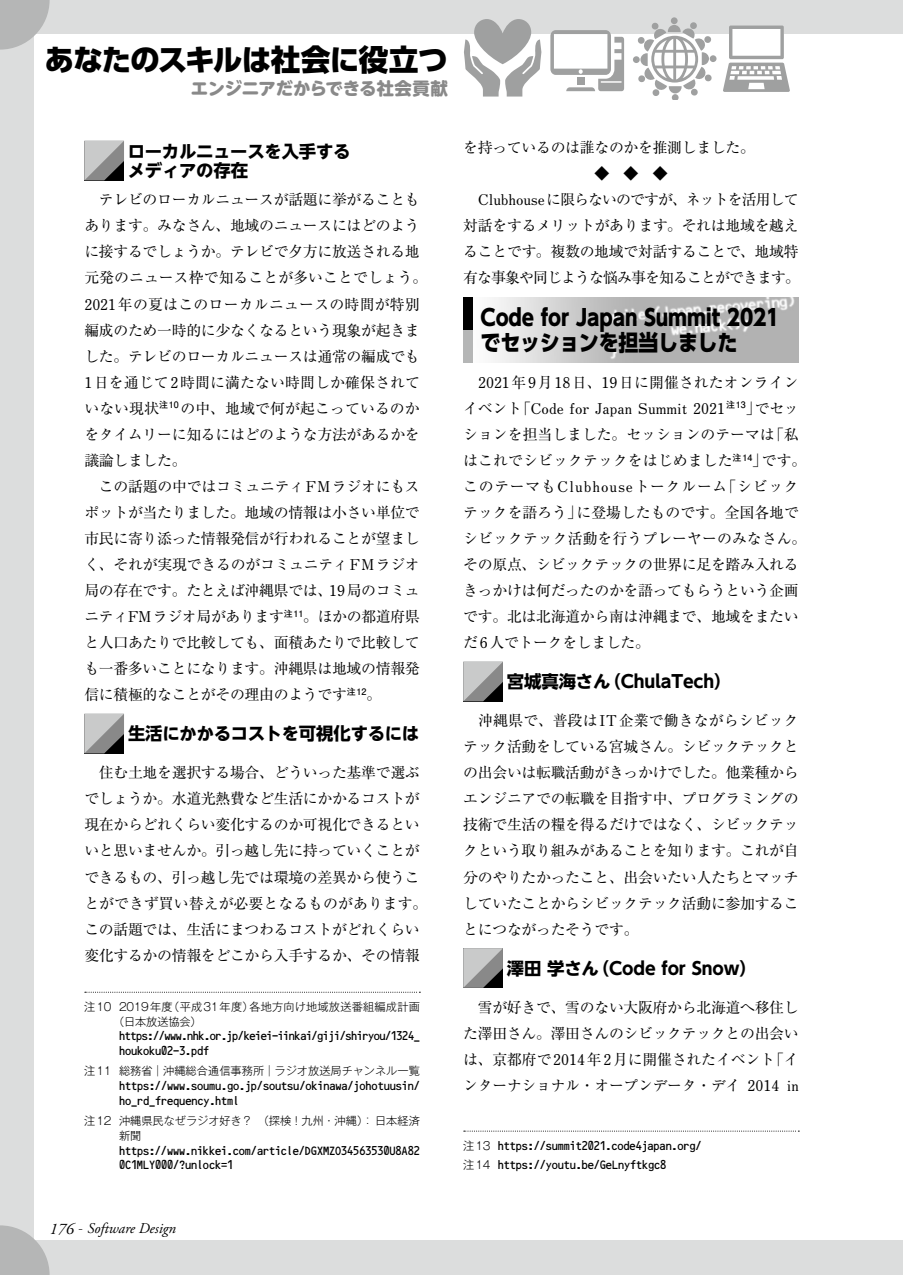
<style>
.page{position:relative;width:903px;height:1275px;background:#dcdddd}
.page>*{position:absolute;margin:0;border:0;box-sizing:border-box;transform-origin:0 0}
.t1{font:800 29.75px "UD Shin Go Pro";letter-spacing:-.03em;color:#000}
.t2{font:800 22.4px/24.8px "UD Shin Go Pro";letter-spacing:-.01em;color:#000;scale:.9 1}
.t3{font:700 17.32px/18.6px "UD Shin Go NT Pro";letter-spacing:-.01em;color:#000}
.t4{font:800 17.32px "UD Shin M Go Pro";letter-spacing:-.015em;color:#898989}
.t5{font:14.88px/26.1px "Ryumin Pro";letter-spacing:-.02em;color:#000}
.t6{font:14.88px "Ryumin Pro";letter-spacing:-.06em;color:#000}
.t7{font:700 14.88px "Futo Min A101 Pro";color:#000}
.t8{font:14.88px "Ryumin Pro";letter-spacing:.005em;color:#000}
.t9{font:italic 14.88px "Adobe Garamond Pro";color:#000}
.t10{font:12.25px/14.9px "Software Design Bsla W3";letter-spacing:-.01em;color:#000}
.t11{font:12.25px/14.9px "Software Design Bsla W3";letter-spacing:-.035em;color:#000}
.t12{font:300 11.2px/14.9px "Gothic MB101 Pro";letter-spacing:.005em;color:#000}
.s1{font-family:"Futo Min A101 Pro";font-weight:700}
.s2{font-family:"Ryumin Pro";font-weight:400}
.s3{font-family:"Gothic MB101 Pro";font-weight:300;font-size:11.2px}
.s4{font-size:16.1px}
.s5{font-family:"Helvetica Neue LT Std";font-weight:100;font-style:normal;font-size:16.1px}
</style>
<div class="page">
<div style="left:35px;top:35px;width:868px;height:1205px;background:#fff"></div>
<svg style="left:0;top:0;width:50px;height:50px"></svg>
<svg style="left:0;top:1225px;width:50px;height:50px"></svg>
<svg style="left:464px;top:19px;width:77px;height:78px"></svg>
<svg style="left:633px;top:17px;width:83px;height:82px"></svg>
<svg style="left:550px;top:30px;width:74px;height:61px"></svg>
<svg style="left:723px;top:26px;width:67px;height:66px"></svg>
<svg style="left:84px;top:141px;width:40px;height:39px;background:#989898"></svg>
<svg style="left:84px;top:714px;width:40px;height:39px;background:#989898"></svg>
<svg style="left:85px;top:992px;width:335px;height:1px"></svg>
<img style="left:494px;top:298px;width:305px;height:64px">
<div style="left:463px;top:298px;width:10px;height:32px;background:#000"></div>
<div style="left:463px;top:330px;width:10px;height:32px;background:#b5b6b6"></div>
<svg style="left:463px;top:662px;width:40px;height:39px;background:#989898"></svg>
<svg style="left:463px;top:948px;width:40px;height:40px;background:#969797"></svg>
<svg style="left:464px;top:1131px;width:335px;height:1px"></svg>
<h1 class="t1" style="left:44px;top:35px;width:405px">あなたのスキルは社会に役立つ</h1>
<p class="t4" style="left:191px;top:74px;width:258px">エンジニアだからできる社会貢献</p>
<p class="t3" style="left:128px;top:142px;width:224px">ローカルニュースを入手するメディアの存在</p>
<p class="t5" style="left:84px;top:186px;width:344px">　テレビのローカルニュースが話題に挙がることもあります。みなさん、地域のニュースにはどのように接するでしょうか。テレビで夕方に放送される地元発のニュース枠で知ることが多いことでしょう。<br><span class="s1">2021</span>年の夏はこのローカルニュースの時間が特別編成のため一時的に少なくなるという現象が起きました。テレビのローカルニュースは通常の編成でも<br><span class="s1">1</span>日を通じて<span class="s1">2</span>時間に満たない時間しか確保されていない現状<sup>注10</sup> の中、地域で何が起こっているのかをタイムリーに知るにはどのような方法があるかを議論しました。<br>　この話題の中ではコミュニティ<span class="s1">FM</span>ラジオにもスポットが当たりました。地域の情報は小さい単位で市民に寄り添った情報発信が行われることが望ましく、それが実現できるのがコミュニティ<span class="s1">FM</span>ラジオ局の存在です。たとえば沖縄県では、<span class="s1">19</span>局のコミュニティ<span class="s1">FM</span>ラジオ局があります<sup>注11</sup>。ほかの都道府県と人口あたりで比較しても、面積あたりで比較しても一番多いことになります。沖縄県は地域の情報発信に積極的なことがその理由のようです<sup>注12</sup>。</p>
<p class="t3" style="left:128px;top:724px;width:293px">生活にかかるコストを可視化するには</p>
<p class="t5" style="left:84px;top:759px;width:344px">　住む土地を選択する場合、どういった基準で選ぶでしょうか。水道光熱費など生活にかかるコストが現在からどれくらい変化するのか可視化できるといいと思いませんか。引っ越し先に持っていくことができるもの、引っ越し先では環境の差異から使うことができず買い替えが必要となるものがあります。この話題では、生活にまつわるコストがどれくらい変化するかの情報をどこから入手するか、その情報</p>
<p class="t12" style="left:113px;top:997px;width:308px;text-indent:-29px">注10 2019年度（平成31年度）各地方向け地域放送番組編成計画（日本放送協会）</p>
<p class="t11" style="left:119px;top:1029px;width:302px">https://www.nhk.or.jp/keiei-iinkai/giji/shiryou/1324_ houkoku02-3.pdf</p>
<p class="t12" style="left:84px;top:1062px;width:337px">注11 総務省｜沖縄総合通信事務所｜ラジオ放送局チャンネル一覧</p>
<p class="t10" style="left:119px;top:1078px;width:302px">https://www.soumu.go.jp/soutsu/okinawa/johotuusin/ ho_rd_frequency.html</p>
<p class="t12" style="left:119px;top:1111px;width:302px;text-indent:-35px">注12 沖縄県民なぜラジオ好き？　（探検！九州・沖縄）：日本経済新聞</p>
<p class="t10" style="left:119px;top:1143px;width:302px">https://www.nikkei.com/article/DGXMZO34563530U8A82<br>0C1MLY000/?unlock=1</p>
<p class="t5" style="left:463px;top:134px;width:293px">を持っているのは誰なのかを推測しました。</p>
<p class="t5" style="left:594px;top:160px;width:75px">◆　◆　◆</p>
<p class="t6" style="left:478px;top:188px;width:322px"><span class="s1">Clubhouse</span>に限らないのですが、ネットを活用して</p>
<p class="t5" style="left:463px;top:212px;width:337px">対話をするメリットがあります。それは地域を越え</p>
<p class="t5" style="left:463px;top:238px;width:337px">ることです。複数の地域で対話することで、地域特</p>
<p class="t6" style="left:463px;top:266px;width:338px">有な事象や同じような悩み事を知ることができます。</p>
<h2 class="t2" style="left:480px;top:304px;width:334px">Code for Japan Summit 2021でセッションを担当しました</h2>
<p class="t8" style="left:478px;top:370px;width:322px"><span class="s1">2021</span>年<span class="s1">9</span>月<span class="s1">18</span>日、<span class="s1">19</span>日に開催されたオンライン</p>
<p class="t7" style="left:463px;top:396px;width:337px"><span class="s2">イベント「</span>Code for Japan Summit 2021<sup>注13</sup><span class="s2">」でセッ</span></p>
<p class="t5" style="left:463px;top:420px;width:344px">ションを担当しました。セッションのテーマは「私はこれでシビックテックをはじめました<sup>注14</sup>」です。このテーマも<span class="s1">Clubhouse</span>トークルーム「シビックテックを語ろう」に登場したものです。全国各地でシビックテック活動を行うプレーヤーのみなさん。その原点、シビックテックの世界に足を踏み入れるきっかけは何だったのかを語ってもらうという企画です。北は北海道から南は沖縄まで、地域をまたいだ<span class="s1">6</span>人でトークをしました。</p>
<p class="t3" style="left:507px;top:672px;width:226px">宮城真海さん（ChulaTech）</p>
<p class="t5" style="left:463px;top:707px;width:337px;text-align:justify">　沖縄県で、普段は<span class="s1">IT</span>企業で働きながらシビックテック活動をしている宮城さん。シビックテックとの出会いは転職活動がきっかけでした。他業種からエンジニアでの転職を目指す中、プログラミングの技術で生活の糧を得るだけではなく、シビックテックという取り組みがあることを知ります。これが自分のやりたかったこと、出会いたい人たちとマッチしていたことからシビックテック活動に参加することにつながったそうです。</p>
<p class="t3" style="left:507px;top:958px;width:251px">澤田 学さん（Code for Snow）</p>
<p class="t5" style="left:463px;top:993px;width:337px;text-align:justify">　雪が好きで、雪のない大阪府から北海道へ移住した澤田さん。澤田さんのシビックテックとの出会いは、京都府で<span class="s1">2014</span>年<span class="s1">2</span>月に開催されたイベント「インターナショナル・オープンデータ・デイ <span class="s1">2014 in</span></p>
<p class="t10" style="left:463px;top:1135px;width:240px;line-height:19.8px"><span class="s3">注13</span> https://summit2021.code4japan.org/<span class="s3">注14</span> https://youtu.be/GeLnyftkgc8</p>
<p class="t9" style="left:50px;top:1220px;width:128px"><span class="s4">176</span> <span class="s5">-</span> Software Design</p>
</div>
